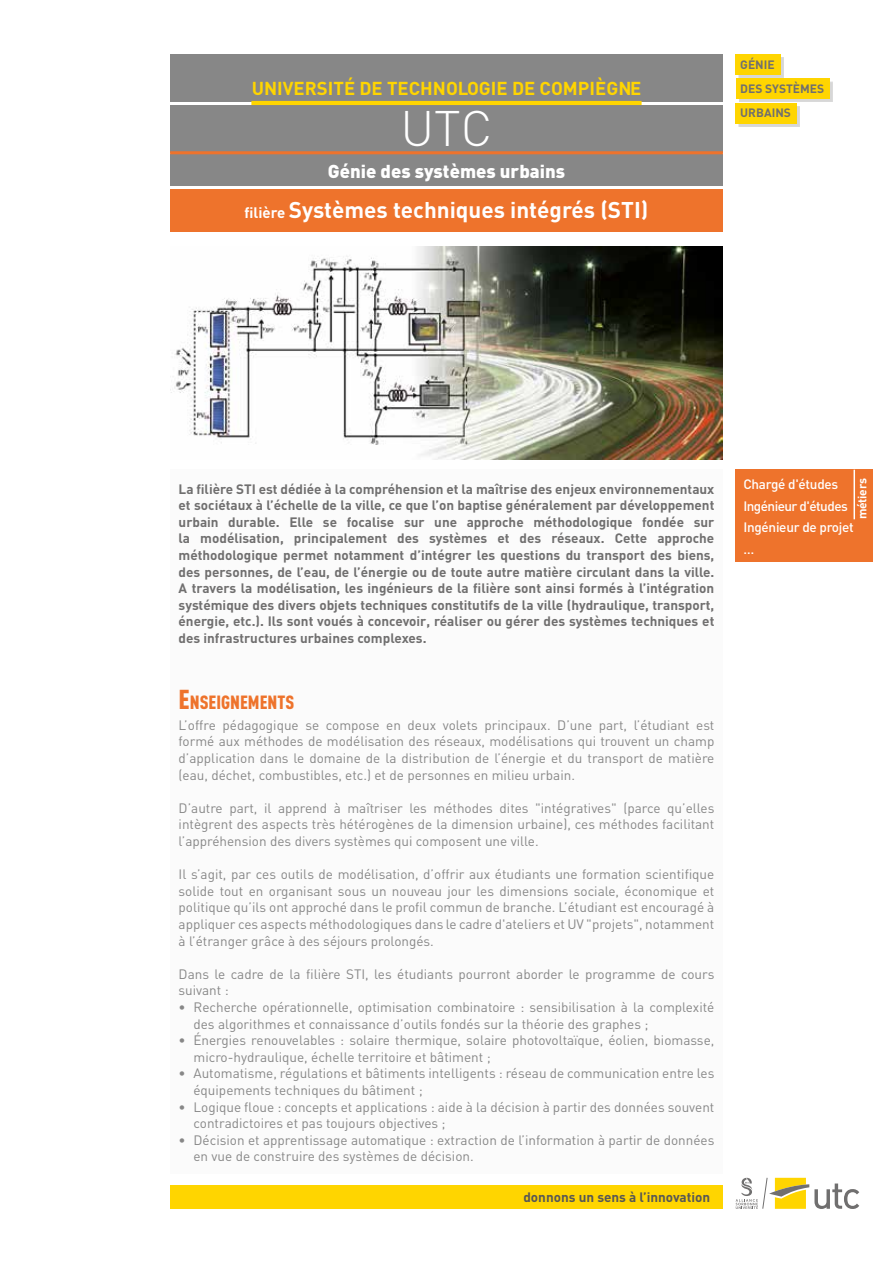
<style>
.page{position:relative;width:893px;height:1263px;background:#fff}
.page>*{position:absolute;margin:0;border:0;box-sizing:border-box;transform-origin:0 0}
.t1{font:300 49.2px "DIN";color:#fff}
.t2{font:700 22.5px "DIN";color:#fff}
.t3{font:900 18.9px "DIN Cond";color:#ee732c}
.t4{font:700 18.45px "DIN";color:#ffd500}
.t5{font:900 18.45px "DIN";color:#fff}
.t6{font:13.5px/16.6px "DIN";color:#878787}
.t7{font:700 13.5px/16.6px "DIN";color:#706f6f;text-align:justify}
.t8{font:500 13.5px/21.5px "DIN";letter-spacing:-.02em;color:#fff}
.t9{font:700 13.5px "DIN";color:#575756}
.t10{font:700 12px/24px "DIN";color:#706f6f}
.t11{font:700 12px "DIN";letter-spacing:-.02em;color:#fff}
.s1{font-size:15px}
.s2{font-size:27px}
</style>
<div class="page">
<div style="left:170px;top:1185px;width:553px;height:24px;background:#ffd500"></div>
<div style="left:170px;top:54px;width:553px;height:48px;background:#878787"></div>
<div style="left:170px;top:154px;width:553px;height:32px;background:#878787"></div>
<div style="left:170px;top:105px;width:553px;height:48px;background:#878787"></div>
<hr style="left:251px;top:101px;width:391px;height:4px;background:#ffd500">
<hr style="left:170px;top:187px;width:553px;height:1px;background:#ee732c">
<hr style="left:170px;top:151px;width:553px;height:3px;background:#ee732c">
<svg style="left:736px;top:1178px;width:123px;height:31px"></svg>
<img style="left:170px;top:247px;width:553px;height:213px">
<div style="left:170px;top:189px;width:553px;height:42px;background:#ee732c"></div>
<div style="left:739px;top:57px;width:45px;height:21px;background:#d7d7d7"></div>
<div style="left:736px;top:54px;width:45px;height:21px;background:#ffd500"></div>
<div style="left:739px;top:82px;width:93px;height:20px;background:#000;opacity:.16"></div>
<div style="left:736px;top:79px;width:93px;height:20px;background:#ffd500"></div>
<div style="left:739px;top:106px;width:61px;height:21px;background:#d7d7d7"></div>
<div style="left:736px;top:103px;width:61px;height:21px;background:#ffd500"></div>
<div style="left:170px;top:470px;width:553px;height:704px;background:#fbfbfb"></div>
<div style="left:735px;top:470px;width:138px;height:92px;background:#ee732c"></div>
<hr style="left:853px;top:470px;width:2px;height:49px;background:#fff">
<h3 class="t4" style="left:252px;top:76px;width:391px">UNIVERSITÉ DE TECHNOLOGIE DE COMPIÈGNE</h3>
<h1 class="t1" style="left:400px;top:98px;width:94px">UTC</h1>
<h3 class="t5" style="left:328px;top:159px;width:239px">Génie des systèmes urbains</h3>
<h2 class="t2" style="left:244px;top:195px;width:406px"><span class="s1">filière</span> Systèmes techniques intégrés (STI)</h2>
<p class="t10" style="left:740px;top:52px;width:86px">GÉNIE<br>DES SYSTÈMES<br>URBAINS</p>
<p class="t7" style="left:179px;top:480px;width:537px">La filière STI est dédiée à la compréhension et la maîtrise des enjeux environnementaux et sociétaux à l’échelle de la ville, ce que l’on baptise généralement par développement urbain durable. Elle se focalise sur une approche méthodologique fondée sur la modélisation, principalement des systèmes et des réseaux. Cette approche méthodologique permet notamment d’intégrer les questions du transport des biens, des personnes, de l’eau, de l’énergie ou de toute autre matière circulant dans la ville.<br>A travers la modélisation, les ingénieurs de la filière sont ainsi formés à l’intégration systémique des divers objets techniques constitutifs de la ville (hydraulique, transport, énergie, etc.). Ils sont voués à concevoir, réaliser ou gérer des systèmes techniques et des infrastructures urbaines complexes.</p>
<h3 class="t3" style="left:179px;top:690px;width:117px"><span class="s2">E</span>NSEIGNEMENTS</h3>
<p class="t6" style="left:179px;top:716px;width:537px;text-align:justify">L’offre pédagogique se compose en deux volets principaux. D’une part, l’étudiant est formé aux méthodes de modélisation des réseaux, modélisations qui trouvent un champ d’application dans le domaine de la distribution de l’énergie et du transport de matière (eau, déchet, combustibles, etc.) et de personnes en milieu urbain.</p>
<p class="t6" style="left:179px;top:799px;width:537px;text-align:justify">D’autre part, il apprend à maîtriser les méthodes dites "intégratives" (parce qu’elles intègrent des aspects très hétérogènes de la dimension urbaine), ces méthodes facilitant l’appréhension des divers systèmes qui composent une ville.</p>
<p class="t6" style="left:179px;top:866px;width:537px;text-align:justify">Il s’agit, par ces outils de modélisation, d’offrir aux étudiants une formation scientifique solide tout en organisant sous un nouveau jour les dimensions sociale, économique et politique qu’ils ont approché dans le profil commun de branche. L’étudiant est encouragé à appliquer ces aspects méthodologiques dans le cadre d'ateliers et UV "projets", notamment à l’étranger grâce à des séjours prolongés.</p>
<p class="t6" style="left:179px;top:965px;width:537px">Dans le cadre de la filière STI, les étudiants pourront aborder le programme de cours suivant :</p>
<p class="t6" style="left:193px;top:998px;width:522px;text-indent:-15px">• Recherche opérationnelle, optimisation combinatoire : sensibilisation à la complexité des algorithmes et connaissance d’outils fondés sur la théorie des graphes ;</p>
<p class="t6" style="left:193px;top:1032px;width:522px;text-indent:-15px">• Énergies renouvelables : solaire thermique, solaire photovoltaïque, éolien, biomasse, micro-hydraulique, échelle territoire et bâtiment ;</p>
<p class="t6" style="left:193px;top:1065px;width:522px;text-indent:-15px">• Automatisme, régulations et bâtiments intelligents : réseau de communication entre les équipements techniques du bâtiment ;</p>
<p class="t6" style="left:193px;top:1098px;width:522px;text-indent:-15px">• Logique floue : concepts et applications : aide à la décision à partir des données souvent contradictoires et pas toujours objectives ;</p>
<p class="t6" style="left:193px;top:1131px;width:522px;text-indent:-15px">• Décision et apprentissage automatique : extraction de l’information à partir de données en vue de construire des systèmes de décision.</p>
<p class="t9" style="left:523px;top:1188px;width:188px">donnons un sens à l’innovation</p>
<p class="t8" style="left:743px;top:473px;width:112px">Chargé d'études<br>Ingénieur d'études<br>Ingénieur de projet …</p>
<p class="t11" style="left:854px;top:519px;width:43px;rotate:-90deg">métiers</p>
</div>
